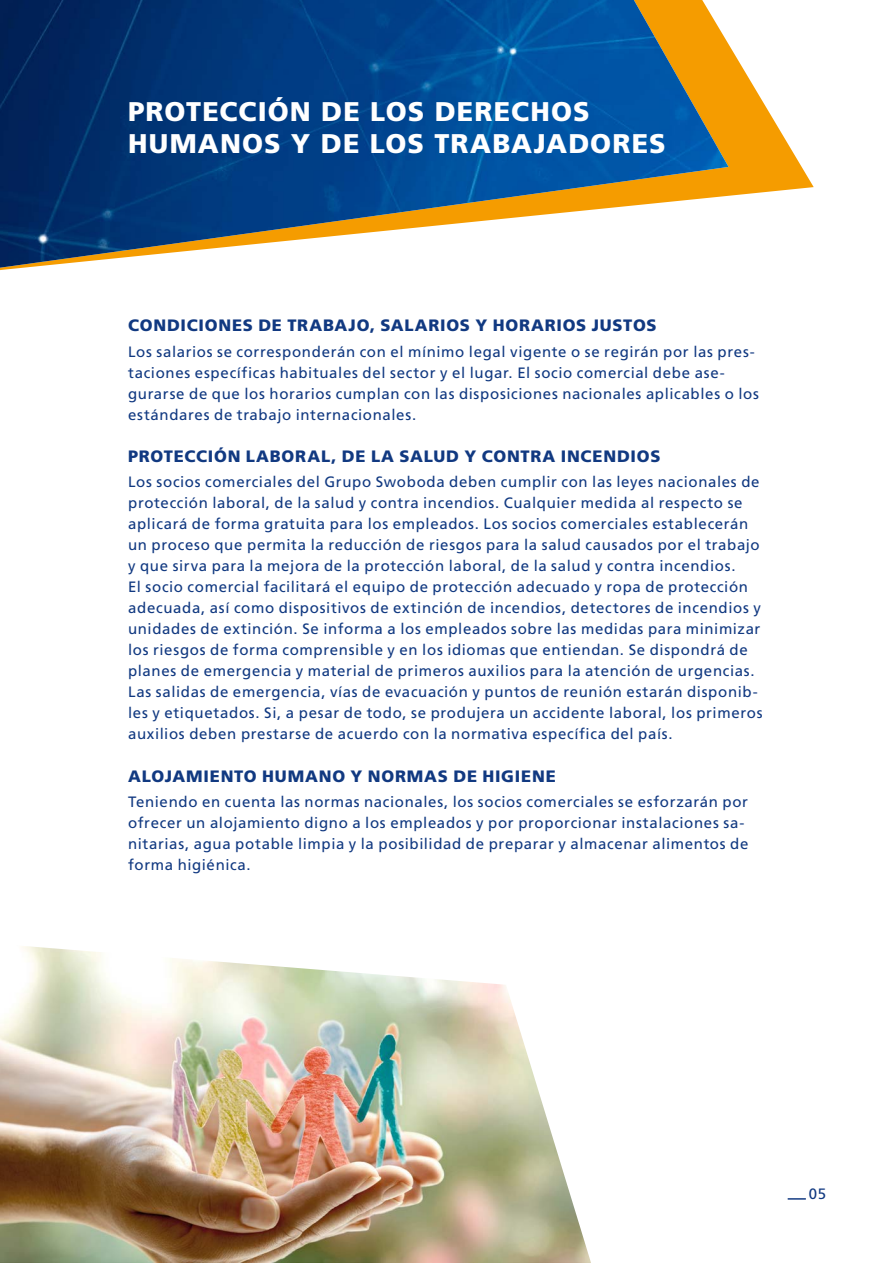
<style>
.page{position:relative;width:893px;height:1263px;background:#fff}
.page>*{position:absolute;margin:0;border:0;box-sizing:border-box;transform-origin:0 0}
.t1{font:900 27px/32.4px "Frutiger LT Pro";letter-spacing:.04em;color:#fff}
.t2{font:900 16.5px "Frutiger LT Pro";letter-spacing:.045em;color:#113981}
.t3{font:15px/21px "Frutiger LT Pro";letter-spacing:.045em;color:#113981}
</style>
<div class="page">
<svg style="left:788px;top:1198px;width:18px;height:1px"></svg>
<svg style="left:0;top:45px;width:814px;height:225px"></svg>
<img style="left:0;top:0;width:729px;height:268px">
<img style="left:0;top:946px;width:591px;height:317px">
<h1 class="t1" style="left:128px;top:95px;width:539px">PROTECCIÓN DE LOS DERECHOS<br>HUMANOS Y DE LOS TRABAJADORES</h1>
<p class="t2" style="left:128px;top:316px;width:530px">CONDICIONES DE TRABAJO, SALARIOS Y HORARIOS JUSTOS</p>
<p class="t3" style="left:128px;top:341px;width:632px">Los salarios se corresponderán con el mínimo legal vigente o se regirán por las pres&shy;taciones específicas habituales del sector y el lugar. El socio comercial debe ase&shy;gurarse de que los horarios cumplan con las disposiciones nacionales aplicables o los estándares de trabajo internacionales.</p>
<p class="t2" style="left:128px;top:446px;width:534px">PROTECCIÓN LABORAL, DE LA SALUD Y CONTRA INCENDIOS</p>
<p class="t3" style="left:128px;top:471px;width:636px">Los socios comerciales del Grupo Swoboda deben cumplir con las leyes nacionales de protección laboral, de la salud y contra incendios. Cualquier medida al respecto se aplicará de forma gratuita para los empleados. Los socios comerciales establecerán un proceso que permita la reducción de riesgos para la salud causados por el trabajo y que sirva para la mejora de la protección laboral, de la salud y contra incendios.<br>El socio comercial facilitará el equipo de protección adecuado y ropa de protección adecuada, así como dispositivos de extinción de incendios, detectores de incendios y unidades de extinción. Se informa a los empleados sobre las medidas para minimizar los riesgos de forma comprensible y en los idiomas que entiendan. Se dispondrá de planes de emergencia y material de primeros auxilios para la atención de urgencias.<br>Las salidas de emergencia, vías de evacuación y puntos de reunión estarán disponib&shy;les y etiquetados. Si, a pesar de todo, se produjera un accidente laboral, los primeros auxilios deben prestarse de acuerdo con la normativa específica del país.</p>
<p class="t2" style="left:128px;top:766px;width:429px">ALOJAMIENTO HUMANO Y NORMAS DE HIGIENE</p>
<p class="t3" style="left:128px;top:791px;width:622px">Teniendo en cuenta las normas nacionales, los socios comerciales se esforzarán por ofrecer un alojamiento digno a los empleados y por proporcionar instalaciones sa&shy;nitarias, agua potable limpia y la posibilidad de preparar y almacenar alimentos de forma higiénica.</p>
<p class="t3" style="left:809px;top:1183px;width:19px">05</p>
</div>
